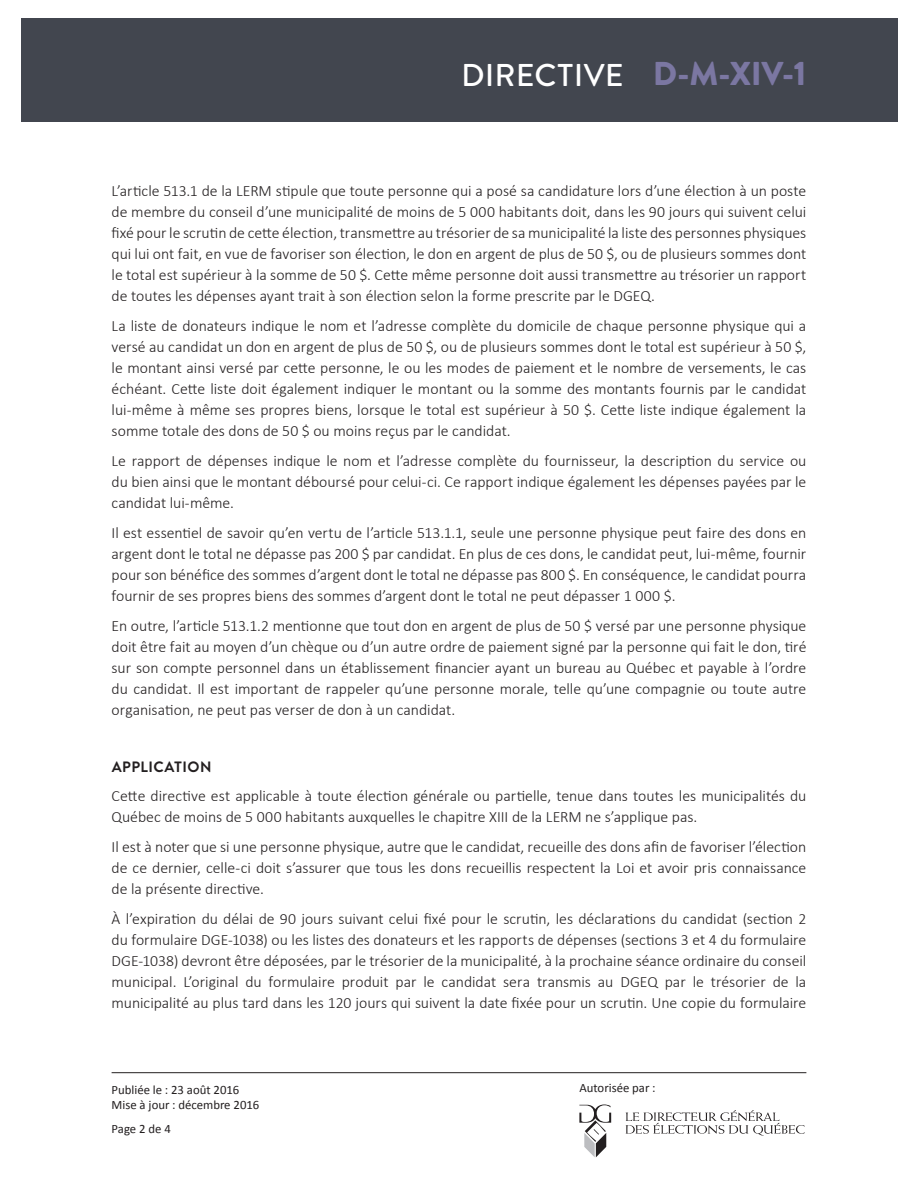
<style>
.page{position:relative;width:918px;height:1188px;background:#fff}
.page>*{position:absolute;margin:0;border:0;box-sizing:border-box;transform-origin:0 0}
.t1{font:500 31.5px "Brandon Text";letter-spacing:.02em;color:#fff}
.t2{font:300 15.75px/21px "Calibri";color:#231f20;text-align:justify}
.t3{font:700 15px "Brandon Text";letter-spacing:.03em;color:#231f20}
.t4{font:12.75px/15px "Calibri";color:#231f20}
.s1{font-weight:900;font-size:33px;color:#7b77a2}
</style>
<div class="page">
<svg style="left:626px;top:1110px;width:179px;height:26px"></svg>
<svg style="left:579px;top:1104px;width:32px;height:53px"></svg>
<div style="left:21px;top:19px;width:876px;height:103px;background:#42464f"></div>
<hr style="left:112px;top:1072px;width:694px;height:1px;background:#231f20">
<h1 class="t1" style="left:461px;top:54px;width:346px">DIRECTIVE <span class="s1">D-M-XIV-1</span></h1>
<p class="t2" style="left:112px;top:180px;width:696px">L’article 513.1 de la LERM stipule que toute personne qui a posé sa candidature lors d’une élection à un poste de membre du conseil d’une municipalité de moins de 5 000 habitants doit, dans les 90 jours qui suivent celui fixé pour le scrutin de cette élection, transmettre au trésorier de sa municipalité la liste des personnes physiques qui lui ont fait, en vue de favoriser son élection, le don en argent de plus de 50 $, ou de plusieurs sommes dont le total est supérieur à la somme de 50 $. Cette même personne doit aussi transmettre au trésorier un rapport de toutes les dépenses ayant trait à son élection selon la forme prescrite par le DGEQ.</p>
<p class="t2" style="left:112px;top:315px;width:696px">La liste de donateurs indique le nom et l’adresse complète du domicile de chaque personne physique qui a versé au candidat un don en argent de plus de 50 $, ou de plusieurs sommes dont le total est supérieur à 50 $, le montant ainsi versé par cette personne, le ou les modes de paiement et le nombre de versements, le cas échéant. Cette liste doit également indiquer le montant ou la somme des montants fournis par le candidat lui-même à même ses propres biens, lorsque le total est supérieur à 50 $. Cette liste indique également la somme totale des dons de 50 $ ou moins reçus par le candidat.</p>
<p class="t2" style="left:112px;top:450px;width:696px">Le rapport de dépenses indique le nom et l’adresse complète du fournisseur, la description du service ou du bien ainsi que le montant déboursé pour celui-ci. Ce rapport indique également les dépenses payées par le candidat lui-même.</p>
<p class="t2" style="left:112px;top:522px;width:696px">Il est essentiel de savoir qu’en vertu de l’article 513.1.1, seule une personne physique peut faire des dons en argent dont le total ne dépasse pas 200 $ par candidat. En plus de ces dons, le candidat peut, lui-même, fournir pour son bénéfice des sommes d’argent dont le total ne dépasse pas 800 $. En conséquence, le candidat pourra fournir de ses propres biens des sommes d’argent dont le total ne peut dépasser 1 000 $.</p>
<p class="t2" style="left:112px;top:615px;width:696px">En outre, l’article 513.1.2 mentionne que tout don en argent de plus de 50 $ versé par une personne physique doit être fait au moyen d’un chèque ou d’un autre ordre de paiement signé par la personne qui fait le don, tiré sur son compte personnel dans un établissement financier ayant un bureau au Québec et payable à l’ordre du candidat. Il est important de rappeler qu’une personne morale, telle qu’une compagnie ou toute autre organisation, ne peut pas verser de don à un candidat.</p>
<p class="t3" style="left:112px;top:757px;width:101px">APPLICATION</p>
<p class="t2" style="left:112px;top:784px;width:696px">Cette directive est applicable à toute élection générale ou partielle, tenue dans toutes les municipalités du<br>Québec de moins de 5 000 habitants auxquelles le chapitre XIII de la LERM ne s’applique pas.</p>
<p class="t2" style="left:112px;top:835px;width:696px">Il est à noter que si une personne physique, autre que le candidat, recueille des dons afin de favoriser l’élection de ce dernier, celle-ci doit s’assurer que tous les dons recueillis respectent la Loi et avoir pris connaissance de la présente directive.</p>
<p class="t2" style="left:112px;top:907px;width:696px">À l’expiration du délai de 90 jours suivant celui fixé pour le scrutin, les déclarations du candidat (section 2 du formulaire DGE-1038) ou les listes des donateurs et les rapports de dépenses (sections 3 et 4 du formulaire DGE-1038) devront être déposées, par le trésorier de la municipalité, à la prochaine séance ordinaire du conseil municipal. L’original du formulaire produit par le candidat sera transmis au DGEQ par le trésorier de la municipalité au plus tard dans les 120 jours qui suivent la date fixée pour un scrutin. Une copie du formulaire</p>
<p class="t4" style="left:112px;top:1082px;width:149px">Publiée le : 23 août 2016<br>Mise à jour : décembre 2016</p>
<p class="t4" style="left:112px;top:1121px;width:61px">Page 2 de 4</p>
<p class="t4" style="left:579px;top:1080px;width:78px">Autorisée par :</p>
</div>
